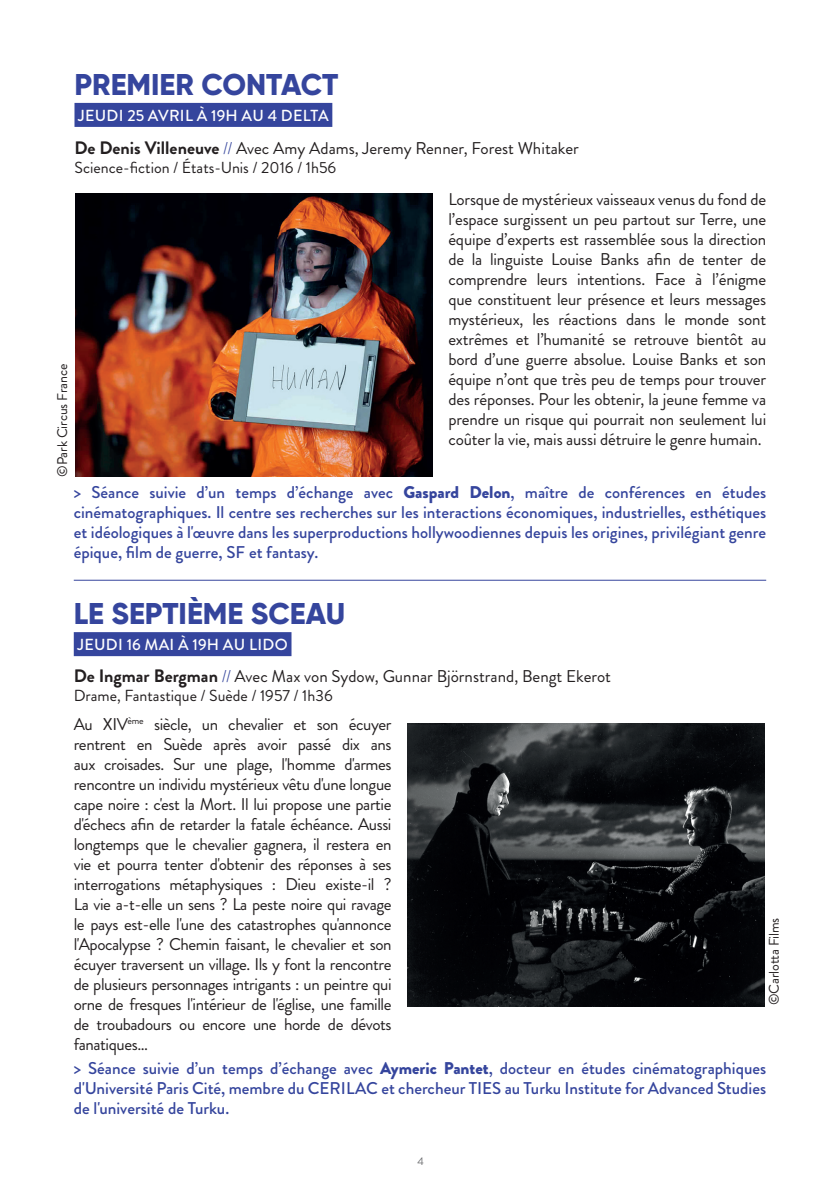
<style>
.page{position:relative;width:840px;height:1191px;background:#fff}
.page>*{position:absolute;margin:0;border:0;box-sizing:border-box;transform-origin:0 0}
.t1{font:800 30px "Gilroy";color:#35459d}
.t2{font:17px/20px "Brandon Grotesque";letter-spacing:-.01em;color:#231f20;text-align:justify}
.t3{font:500 17px/20px "Brandon Grotesque";color:#35459d;text-align:justify}
.t4{font:16px "Brandon Grotesque";color:#231f20}
.t5{font:500 16px "Brandon Grotesque";letter-spacing:.02em;color:#fff}
.t6{font:14px "Brandon Grotesque";letter-spacing:-.01em;color:#231f20}
.t7{font:11px "Brandon Grotesque";color:#6c6d70}
.s1{font-weight:700;font-size:18px}
.s2{font-family:"Frutiger";font-weight:300;font-stretch:condensed;color:#35459d}
.s3{font-weight:900}
</style>
<div class="page">
<div style="left:74px;top:103px;width:258px;height:24px;background:#35459d"></div>
<div style="left:74px;top:632px;width:217px;height:24px;background:#35459d"></div>
<img style="left:75px;top:193px;width:357px;height:284px">
<img style="left:407px;top:723px;width:357px;height:283px">
<hr style="left:74px;top:580px;width:691px;height:1px;background:#35459d">
<h1 class="t1" style="left:74px;top:65px;width:265px">PREMIER CONTACT</h1>
<p class="t5" style="left:78px;top:104px;width:252px">JEUDI 25 AVRIL À 19H AU 4 DELTA</p>
<p class="t2" style="left:74px;top:139px;width:505px"><span class="s1">De Denis Villeneuve</span> <span class="s2">//</span> Avec Amy Adams, Jeremy Renner, Forest Whitaker</p>
<p class="t4" style="left:74px;top:157px;width:263px">Science-fiction / États-Unis / 2016 / 1h56</p>
<p class="t6" style="left:53px;top:477px;width:114px;rotate:-90deg">©Park Circus France</p>
<p class="t2" style="left:448px;top:190px;width:319px">Lorsque de mystérieux vaisseaux venus du fond de l’espace surgissent un peu partout sur Terre, une équipe d’experts est rassemblée sous la direction de la linguiste Louise Banks afin de tenter de comprendre leurs intentions. Face à l’énigme que constituent leur présence et leurs messages mystérieux, les réactions dans le monde sont extrêmes et l’humanité se retrouve bientôt au bord d’une guerre absolue. Louise Banks et son équipe n’ont que très peu de temps pour trouver des réponses. Pour les obtenir, la jeune femme va prendre un risque qui pourrait non seulement lui coûter la vie, mais aussi détruire le genre humain.</p>
<p class="t3" style="left:74px;top:483px;width:693px">&gt; Séance suivie d’un temps d’échange avec <span class="s3">Gaspard Delon</span>, maître de conférences en études cinématographiques. Il centre ses recherches sur les interactions économiques, industrielles, esthétiques et idéologiques à l'œuvre dans les superproductions hollywoodiennes depuis les origines, privilégiant genre épique, film de guerre, SF et fantasy.</p>
<h1 class="t1" style="left:74px;top:595px;width:273px">LE SEPTIÈME SCEAU</h1>
<p class="t5" style="left:77px;top:633px;width:212px">JEUDI 16 MAI À 19H AU LIDO</p>
<p class="t2" style="left:74px;top:666px;width:538px"><span class="s1">De Ingmar Bergman</span> <span class="s2">//</span> Avec Max von Sydow, Gunnar Björnstrand, Bengt Ekerot</p>
<p class="t4" style="left:74px;top:685px;width:260px">Drame, Fantastique / Suède / 1957 / 1h36</p>
<p class="t2" style="left:74px;top:714px;width:319px">Au XIV<sup>ème</sup> siècle, un chevalier et son écuyer rentrent en Suède après avoir passé dix ans aux croisades. Sur une plage, l'homme d'armes rencontre un individu mystérieux vêtu d'une longue cape noire : c'est la Mort. Il lui propose une partie d'échecs afin de retarder la fatale échéance. Aussi longtemps que le chevalier gagnera, il restera en vie et pourra tenter d'obtenir des réponses à ses interrogations métaphysiques : Dieu existe-il ?<br>La vie a-t-elle un sens ? La peste noire qui ravage le pays est-elle l'une des catastrophes qu'annonce l'Apocalypse ? Chemin faisant, le chevalier et son écuyer traversent un village. Ils y font la rencontre de plusieurs personnages intrigants : un peintre qui orne de fresques l'intérieur de l'église, une famille de troubadours ou encore une horde de dévots fanatiques…</p>
<p class="t6" style="left:764px;top:1005px;width:89px;rotate:-90deg">©Carlotta Films</p>
<p class="t3" style="left:74px;top:1058px;width:693px">&gt; Séance suivie d’un temps d’échange avec <span class="s3">Aymeric Pantet</span>, docteur en études cinématographiques d'Université Paris Cité, membre du CERILAC et chercheur TIES au Turku Institute for Advanced Studies de l'université de Turku.</p>
<p class="t7" style="left:417px;top:1153px;width:8px">4</p>
</div>
